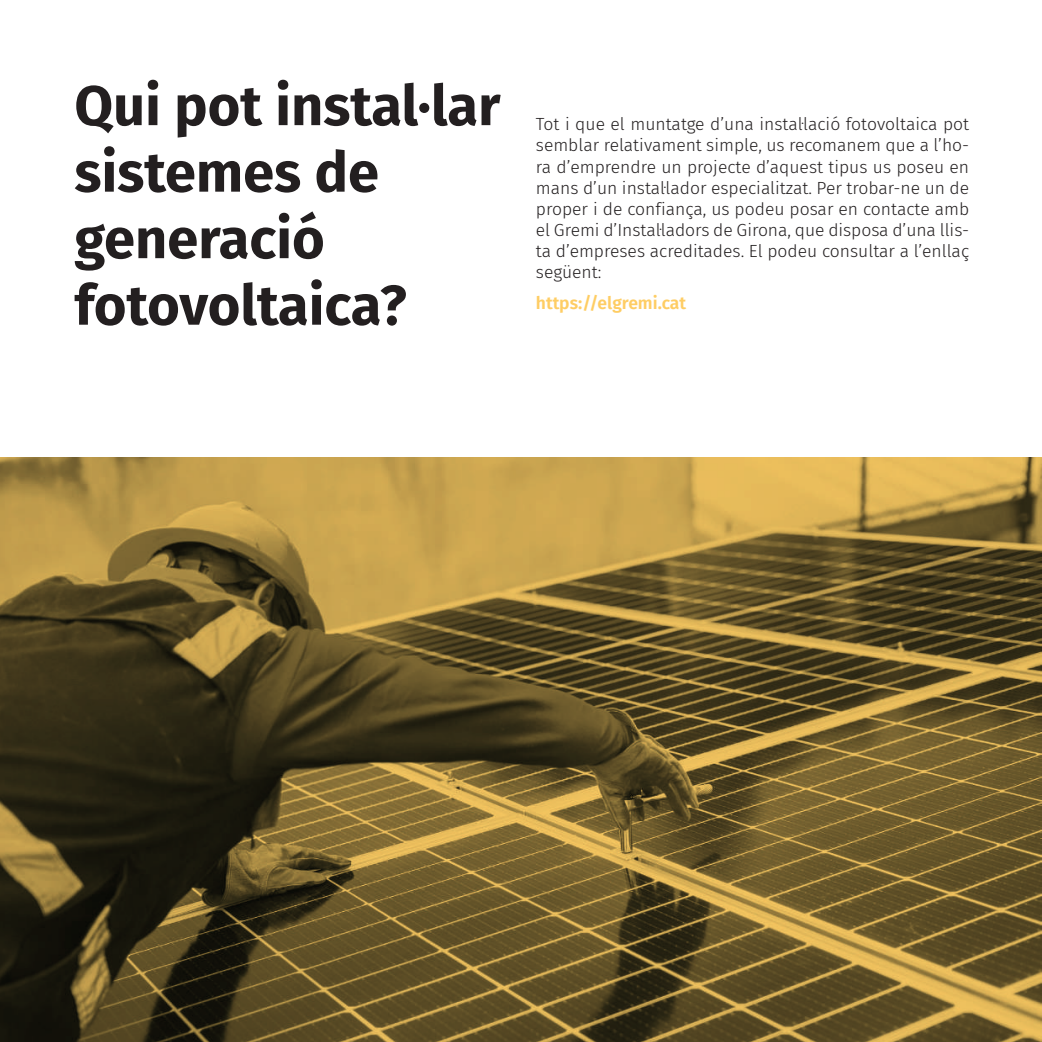
<style>
.page{position:relative;width:1042px;height:1042px;background:#fff}
.page>*{position:absolute;margin:0;border:0;box-sizing:border-box;transform-origin:0 0}
.t1{font:700 56px/66.5px "Fira Sans";color:#231f20}
.t2{font:300 17.5px/21px "Fira Sans";color:#231f20;text-align:justify}
.t3{font:600 17.5px "Fira Sans";color:#fecd64}
</style>
<div class="page">
<img style="left:0;top:458px;width:1042px;height:584px">
<h1 class="t1" style="left:74px;top:68px;width:427px">Qui pot instal·lar sistemes de generació fotovoltaica?</h1>
<p class="t2" style="left:536px;top:114px;width:435px">Tot i que el muntatge d’una instal·lació fotovoltaica pot semblar relativament simple, us recomanem que a l’ho&shy;ra d’emprendre un projecte d’aquest tipus us poseu en mans d’un instal·lador especialitzat. Per trobar-ne un de proper i de confiança, us podeu posar en contacte amb el Gremi d’Instal·ladors de Girona, que disposa d’una llis&shy;ta d’empreses acreditades. El podeu consultar a l’enllaç següent:</p>
<p class="t3" style="left:536px;top:289px;width:152px">https://elgremi.cat</p>
</div>
